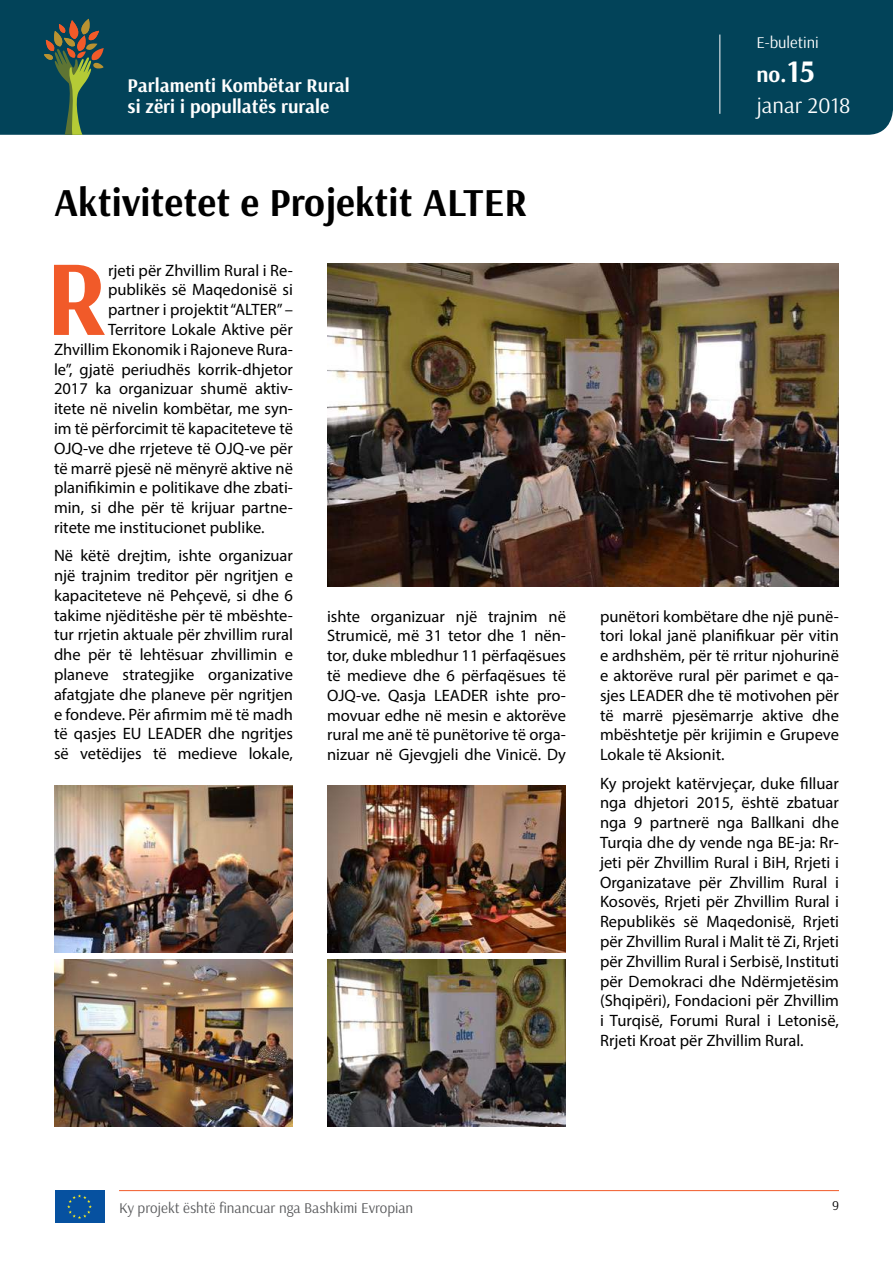
<style>
.page{position:relative;width:893px;height:1263px;background:#fff}
.page>*{position:absolute;margin:0;border:0;box-sizing:border-box;transform-origin:0 0}
.t1{font:700 107.85px "Arsenal";color:#f15a29}
.t2{font:700 39.75px "Arsenal";color:#000}
.t3{font:22.5px "Arsenal";color:#fff}
.t4{font:700 22.5px "Arsenal";color:#fff}
.t5{font:700 19.5px/21px "Arsenal";color:#fff}
.t6{font:16.5px/19.8px "Myriad Pro";color:#000;text-align:justify}
.t7{font:16.5px "Arsenal";color:#fff}
.t8{font:15px "Arsenal";color:#58595b}
.t9{font:13.5px "Arsenal";color:#000}
.s1{font-size:31.5px}
</style>
<div class="page">
<svg style="left:104px;top:1190px;width:1px;height:33px"></svg>
<div style="left:55px;top:1190px;width:49px;height:33px;background:#0651a0"></div>
<svg style="left:67px;top:1194px;width:25px;height:25px"></svg>
<hr style="left:119px;top:1190px;width:720px;height:1px;background:#f15a29">
<div style="left:0;top:0;width:893px;height:135px;background:#024359"></div>
<svg style="left:44px;top:19px;width:60px;height:116px;background:#365a4c"></svg>
<hr style="left:719px;top:35px;width:1px;height:79px;background:#fff">
<img style="left:327px;top:785px;width:239px;height:167px">
<img style="left:54px;top:959px;width:239px;height:167px">
<img style="left:54px;top:785px;width:239px;height:167px">
<img style="left:327px;top:263px;width:512px;height:324px">
<img style="left:327px;top:959px;width:239px;height:167px">
<p class="t5" style="left:128px;top:75px;width:224px">Parlamenti Kombëtar Rural si zëri i popullatës rurale</p>
<p class="t7" style="left:756px;top:33px;width:64px">Е-buletini</p>
<h3 class="t4" style="left:756px;top:61px;width:60px">no.<span class="s1">15</span></h3>
<h3 class="t3" style="left:756px;top:92px;width:95px">janar 2018</h3>
<h2 class="t2" style="left:54px;top:178px;width:475px">Aktivitetet e Projektit ALTER</h2>
<h1 class="t1" style="left:46px;top:232px;width:64px">R</h1>
<p class="t6" style="left:108px;top:260px;width:186px">rjeti për Zhvillim Rural i Re-</p>
<p class="t6" style="left:108px;top:280px;width:186px">publikës së Maqedonisë si</p>
<p class="t6" style="left:108px;top:299px;width:186px">partner i projektit “ALTER” –</p>
<p class="t6" style="left:108px;top:319px;width:186px">Territore Lokale Aktive për</p>
<p class="t6" style="left:54px;top:339px;width:240px">Zhvillim Ekonomik i Rajoneve Rura-</p>
<p class="t6" style="left:54px;top:359px;width:240px">le”, gjatë periudhës korrik-dhjetor</p>
<p class="t6" style="left:54px;top:379px;width:240px">2017 ka organizuar shumë aktiv-</p>
<p class="t6" style="left:54px;top:398px;width:240px">itete në nivelin kombëtar, me syn-</p>
<p class="t6" style="left:54px;top:418px;width:240px">im të përforcimit të kapaciteteve të</p>
<p class="t6" style="left:54px;top:438px;width:240px">OJQ-ve dhe rrjeteve të OJQ-ve për</p>
<p class="t6" style="left:54px;top:458px;width:240px">të marrë pjesë në mënyrë aktive në</p>
<p class="t6" style="left:54px;top:478px;width:240px">planifikimin e politikave dhe zbati-</p>
<p class="t6" style="left:54px;top:497px;width:240px">min, si dhe për të krijuar partne-</p>
<p class="t6" style="left:54px;top:517px;width:212px">ritete me institucionet publike.</p>
<p class="t6" style="left:54px;top:546px;width:240px">Në këtë drejtim, ishte organizuar një trajnim treditor për ngritjen e kapaciteteve në Pehçevë, si dhe 6 takime njëditëshe për të mbështe&shy;tur rrjetin aktuale për zhvillim rural dhe për të lehtësuar zhvillimin e planeve strategjike organizative afatgjate dhe planeve për ngritjen e fondeve. Për afirmim më të madh të qasjes EU LEADER dhe ngritjes së vetëdijes të medieve lokale,</p>
<p class="t6" style="left:327px;top:606px;width:240px">ishte organizuar një trajnim në Strumicë, më 31 tetor dhe 1 nën&shy;tor, duke mbledhur 11 përfaqësues të medieve dhe 6 përfaqësues të OJQ-ve. Qasja LEADER ishte pro&shy;movuar edhe në mesin e aktorëve rural me anë të punëtorive të orga&shy;nizuar në Gjevgjeli dhe Vinicë. Dy</p>
<p class="t6" style="left:600px;top:606px;width:240px">punëtori kombëtare dhe një punë&shy;tori lokal janë planifikuar për vitin e ardhshëm, për të rritur njohurinë e aktorëve rural për parimet e qa&shy;sjes LEADER dhe të motivohen për të marrë pjesëmarrje aktive dhe mbështetje për krijimin e Grupeve Lokale të Aksionit.</p>
<p class="t6" style="left:600px;top:773px;width:240px">Ky projekt katërvjeçar, duke filluar nga dhjetori 2015, është zbatuar nga 9 partnerë nga Ballkani dhe Turqia dhe dy vende nga BE-ja: Rr&shy;jeti për Zhvillim Rural i BiH, Rrjeti i Organizatave për Zhvillim Rural i Kosovës, Rrjeti për Zhvillim Rural i Republikës së Maqedonisë, Rrjeti për Zhvillim Rural i Malit të Zi, Rrjeti për Zhvillim Rural i Serbisë, Instituti për Demokraci dhe Ndërmjetësim (Shqipëri), Fondacioni për Zhvillim i Turqisë, Forumi Rural i Letonisë, Rrjeti Kroat për Zhvillim Rural.</p>
<p class="t8" style="left:119px;top:1198px;width:295px">Ky projekt është financuar nga Bashkimi Evropian</p>
<p class="t9" style="left:832px;top:1197px;width:8px">9</p>
</div>
